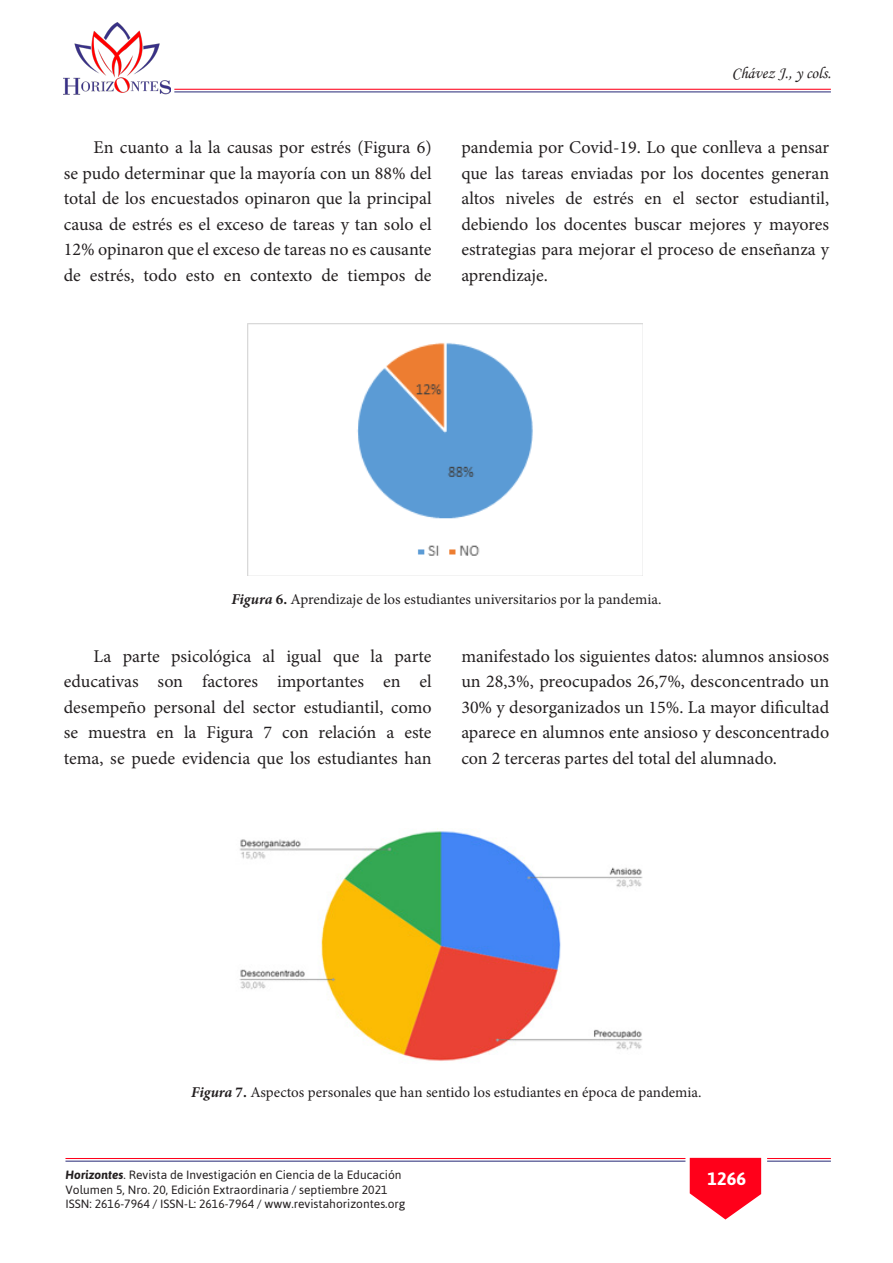
<style>
.page{position:relative;width:893px;height:1263px;background:#fff}
.page>*{position:absolute;margin:0;border:0;box-sizing:border-box;transform-origin:0 0}
.t1{font:18px/25.5px "Minion Pro";color:#231f20;text-align:justify}
.t2{font:700 18px "Asap";color:#fff}
.t3{font:16.5px "Monotype Corsiva";color:#231f20}
.t4{font:15px "Minion Pro";color:#231f20}
.t5{font:12px/14.4px "Asap";color:#231f20}
.s1{font-weight:700;font-style:italic}
.s2{font-weight:700}
</style>
<div class="page">
<hr style="left:174px;top:91px;width:657px;height:1px;background:#30327d">
<hr style="left:174px;top:89px;width:657px;height:1px;background:#ff001a">
<hr style="left:65px;top:1160px;width:620px;height:2px;background:#30327d">
<hr style="left:65px;top:1158px;width:620px;height:1px;background:#ff001a">
<hr style="left:767px;top:1160px;width:64px;height:2px;background:#30327d">
<hr style="left:767px;top:1158px;width:64px;height:1px;background:#ff001a">
<svg style="left:690px;top:1158px;width:71px;height:61px"></svg>
<img style="left:64px;top:22px;width:106px;height:73px">
<img style="left:248px;top:324px;width:395px;height:252px">
<img style="left:239px;top:828px;width:404px;height:233px">
<p class="t3" style="left:732px;top:63px;width:101px">Chávez J., y cols.</p>
<p class="t1" style="left:64px;top:135px;width:369px;text-indent:30px">En cuanto a la la causas por estrés (Figura 6) se pudo determinar que la mayoría con un 88% del total de los encuestados opinaron que la principal causa de estrés es el exceso de tareas y tan solo el 12% opinaron que el exceso de tareas no es causante de estrés, todo esto en contexto de tiempos de</p>
<p class="t1" style="left:461px;top:135px;width:369px">pandemia por Covid-19. Lo que conlleva a pensar que las tareas enviadas por los docentes generan altos niveles de estrés en el sector estudiantil, debiendo los docentes buscar mejores y mayores estrategias para mejorar el proceso de enseñanza y aprendizaje.</p>
<p class="t4" style="left:232px;top:589px;width:431px"><span class="s1">Figura</span> <span class="s2">6.</span> Aprendizaje de los estudiantes universitarios por la pandemia.</p>
<p class="t1" style="left:64px;top:643px;width:369px;text-indent:30px">La parte psicológica al igual que la parte educativas son factores importantes en el desempeño personal del sector estudiantil, como se muestra en la Figura 7 con relación a este tema, se puede evidencia que los estudiantes han</p>
<p class="t1" style="left:461px;top:643px;width:369px">manifestado los siguientes datos: alumnos ansiosos un 28,3%, preocupados 26,7%, desconcentrado un 30% y desorganizados un 15%. La mayor dificultad aparece en alumnos ente ansioso y desconcentrado con 2 terceras partes del total del alumnado.</p>
<p class="t4" style="left:191px;top:1082px;width:512px"><span class="s1">Figura</span> <span class="s2">7.</span> Aspectos personales que han sentido los estudiantes en época de pandemia.</p>
<p class="t5" style="left:65px;top:1168px;width:341px"><span class="s1">Horizontes</span>. Revista de Investigación en Ciencia de la Educación<br>Volumen 5, Nro. 20, Edición Extraordinaria / septiembre 2021<br>ISSN: 2616-7964 / ISSN-L: 2616-7964 / www.revistahorizontes.org</p>
<p class="t2" style="left:707px;top:1168px;width:40px">1266</p>
</div>
